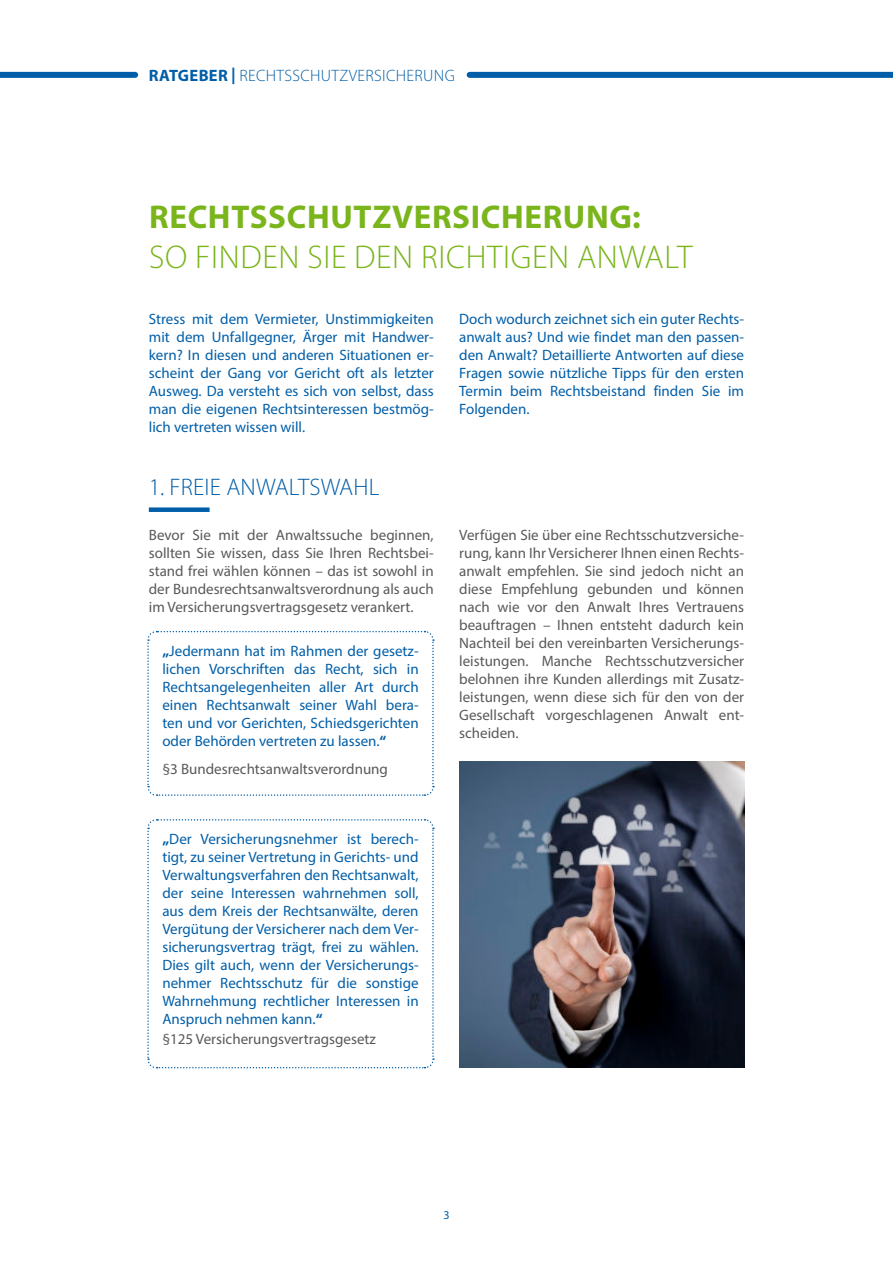
<style>
.page{position:relative;width:893px;height:1263px;background:#fff}
.page>*{position:absolute;margin:0;border:0;box-sizing:border-box;transform-origin:0 0}
.t1{font:300 33px "Myriad Pro";letter-spacing:.02em;color:#7ab51c}
.t2{font:700 33px "Myriad Pro";letter-spacing:.02em;color:#7ab51c}
.t3{font:300 24px "Myriad Pro";letter-spacing:.01em;color:#005ea8}
.t4{font:300 16.5px "Myriad Pro";letter-spacing:.02em;color:#005ea8}
.t5{font:15px/18px "Myriad Pro";color:#005ea8;text-align:justify}
.t6{font:15px/18px "Myriad Pro";color:#595959;text-align:justify}
.t7{font:12px "Myriad Pro";color:#005ea8}
.s1{font-weight:700}
</style>
<div class="page">
<div style="left:0;top:72px;width:135px;height:6px;background:#005ea8"></div>
<div style="left:470px;top:72px;width:423px;height:6px;background:#005ea8"></div>
<div style="left:149px;top:507px;width:61px;height:5px;background:#005ea8"></div>
<svg style="left:147px;top:630px;width:288px;height:166px"></svg>
<svg style="left:147px;top:819px;width:288px;height:250px"></svg>
<img style="left:459px;top:762px;width:285px;height:305px">
<p class="t4" style="left:149px;top:68px;width:307px"><span class="s1">RATGEBER |</span> RECHTSSCHUTZVERSICHERUNG</p>
<h1 class="t2" style="left:149px;top:200px;width:493px">RECHTSSCHUTZVERSICHERUNG:</h1>
<h1 class="t1" style="left:149px;top:241px;width:545px">SO FINDEN SIE DEN RICHTIGEN ANWALT</h1>
<p class="t5" style="left:149px;top:310px;width:286px">Stress mit dem Vermieter, Unstimmigkeiten mit dem Unfallgegner, Ärger mit Handwer&shy;kern? In diesen und anderen Situationen er&shy;scheint der Gang vor Gericht oft als letzter Ausweg. Da versteht es sich von selbst, dass man die eigenen Rechtsinteressen bestmög&shy;lich vertreten wissen will.</p>
<h2 class="t3" style="left:149px;top:476px;width:232px">1. FREIE ANWALTSWAHL</h2>
<p class="t6" style="left:149px;top:526px;width:286px">Bevor Sie mit der Anwaltssuche beginnen, sollten Sie wissen, dass Sie Ihren Rechtsbei&shy;stand frei wählen können – das ist sowohl in der Bundesrechtsanwaltsverordnung als auch im Versicherungsvertragsgesetz verankert.</p>
<p class="t5" style="left:162px;top:642px;width:258px"><span class="s1">„</span>Jedermann hat im Rahmen der gesetz&shy;lichen Vorschriften das Recht, sich in Rechtsangelegenheiten aller Art durch einen Rechtsanwalt seiner Wahl bera&shy;ten und vor Gerichten, Schiedsgerichten oder Behörden vertreten zu lassen.<span class="s1">“</span></p>
<p class="t6" style="left:162px;top:760px;width:227px">§3 Bundesrechtsanwaltsverordnung</p>
<p class="t5" style="left:162px;top:830px;width:258px"><span class="s1">„</span>Der Versicherungsnehmer ist berech&shy;tigt, zu seiner Vertretung in Gerichts- und Verwaltungsverfahren den Rechtsanwalt, der seine Interessen wahrnehmen soll, aus dem Kreis der Rechtsanwälte, deren Vergütung der Versicherer nach dem Ver&shy;sicherungsvertrag trägt, frei zu wählen.<br>Dies gilt auch, wenn der Versicherungs&shy;nehmer Rechtsschutz für die sonstige Wahrnehmung rechtlicher Interessen in Anspruch nehmen kann.<span class="s1">“</span></p>
<p class="t6" style="left:162px;top:1030px;width:215px">§125 Versicherungsvertragsgesetz</p>
<p class="t5" style="left:459px;top:310px;width:286px">Doch wodurch zeichnet sich ein guter Rechts&shy;anwalt aus? Und wie findet man den passen&shy;den Anwalt? Detaillierte Antworten auf diese Fragen sowie nützliche Tipps für den ersten Termin beim Rechtsbeistand finden Sie im Folgenden.</p>
<p class="t6" style="left:459px;top:526px;width:286px">Verfügen Sie über eine Rechtsschutzversiche&shy;rung, kann Ihr Versicherer Ihnen einen Rechts&shy;anwalt empfehlen. Sie sind jedoch nicht an diese Empfehlung gebunden und können nach wie vor den Anwalt Ihres Vertrauens beauftragen – Ihnen entsteht dadurch kein Nachteil bei den vereinbarten Versicherungs&shy;leistungen. Manche Rechtsschutzversicher belohnen ihre Kunden allerdings mit Zusatz&shy;leistungen, wenn diese sich für den von der Gesellschaft vorgeschlagenen Anwalt ent&shy;scheiden.</p>
<p class="t7" style="left:443px;top:1209px;width:8px">3</p>
</div>
